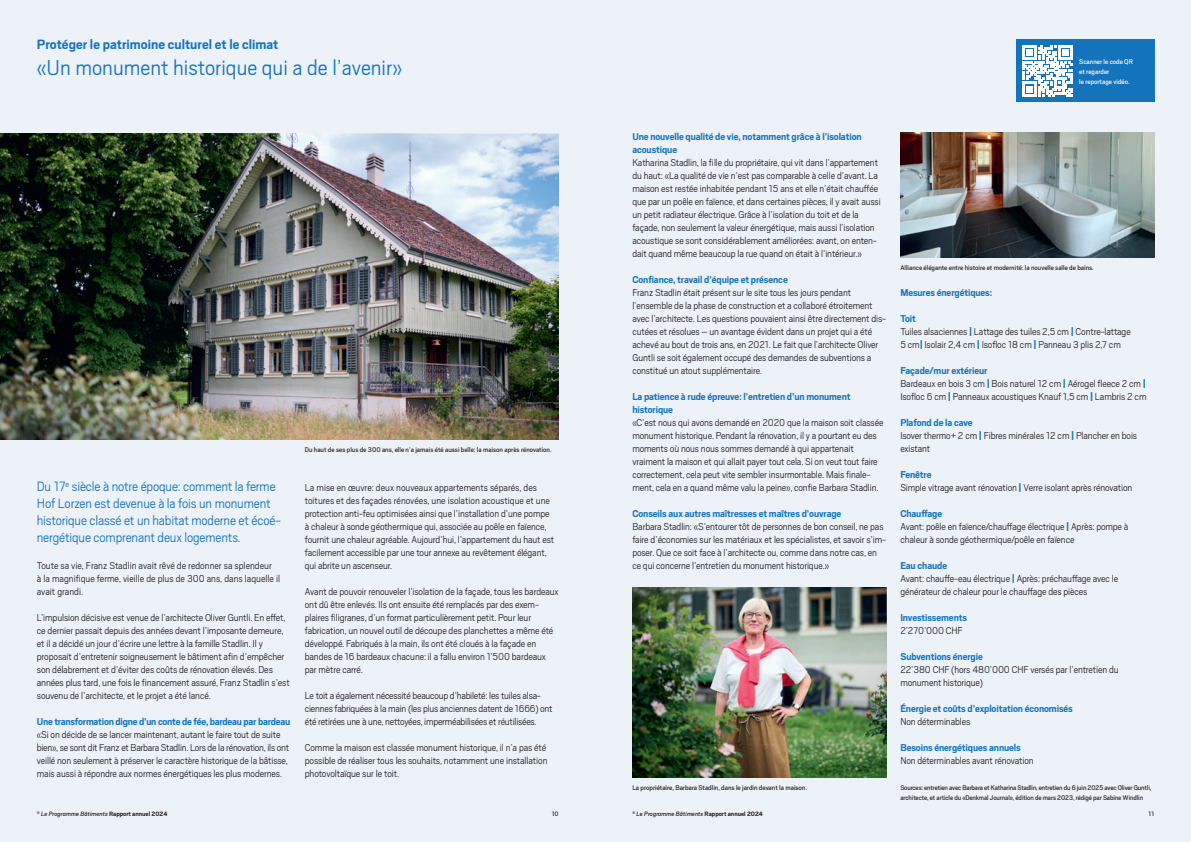
<style>
.page{position:relative;width:1191px;height:842px;background:#edf1f8}
.page>*{position:absolute;margin:0;border:0;box-sizing:border-box;transform-origin:0 0}
.t1{font:300 24px "Scout";color:#1374bb}
.t2{font:300 15px/17px "Scout";letter-spacing:-.01em;color:#1374bb}
.t3{font:700 15px "Scout";color:#1374bb}
.t4{font:300 11px/13px "Scout";letter-spacing:-.01em;color:#231f20}
.t5{font:700 11px/13px "Scout";letter-spacing:-.01em;color:#1374bb}
.t6{font:7.5px/10px "Scout";letter-spacing:-.005em;color:#231f20}
.t7{font:7.5px/10px "Scout";color:#fff}
.t8{font:italic 7px "Scout";letter-spacing:.005em;color:#231f20}
.t9{font:7px "Scout";color:#231f20}
.s1{font-weight:700;color:#1374bb}
.s2{font-weight:700;font-style:normal}
</style>
<div class="page">
<img style="left:900px;top:133px;width:254px;height:124px">
<img style="left:632px;top:588px;width:254px;height:189px">
<div style="left:1016px;top:40px;width:138px;height:62px;background:#1374bb"></div>
<img style="left:0;top:133px;width:558px;height:306px">
<svg style="left:1022px;top:46px;width:51px;height:50px"></svg>
<h2 class="t3" style="left:37px;top:35px;width:243px">Protéger le patrimoine culturel et le climat</h2>
<h1 class="t1" style="left:37px;top:52px;width:367px">«Un monument historique qui a de l’avenir»</h1>
<h2 class="t2" style="left:37px;top:477px;width:245px">Du 17<sup>e</sup> siècle à notre époque: comment la ferme Hof Lorzen est devenue à la fois un monument historique classé et un habitat moderne et écoé&shy;nergétique comprenant deux logements.</h2>
<p class="t4" style="left:37px;top:559px;width:245px">Toute sa vie, Franz Stadlin avait rêvé de redonner sa splendeur<br>à la magnifique ferme, vieille de plus de 300 ans, dans laquelle il avait grandi.</p>
<p class="t4" style="left:37px;top:611px;width:254px">L’impulsion décisive est venue de l’architecte Oliver Guntli. En effet, ce dernier passait depuis des années devant l’imposante demeure, et il a décidé un jour d’écrire une lettre à la famille Stadlin. Il y proposait d’entretenir soigneusement le bâtiment afin d’empêcher son délabrement et d’éviter des coûts de rénovation élevés. Des années plus tard, une fois le financement assuré, Franz Stadlin s’est souvenu de l’architecte, et le projet a été lancé.</p>
<p class="t5" style="left:37px;top:715px;width:255px">Une transformation digne d’un conte de fée, bardeau par bardeau</p>
<p class="t4" style="left:37px;top:728px;width:254px">«Si on décide de se lancer maintenant, autant le faire tout de suite bien», se sont dit Franz et Barbara Stadlin. Lors de la rénovation, ils ont veillé non seulement à préserver le caractère historique de la bâtisse, mais aussi à répondre aux normes énergétiques les plus modernes.</p>
<p class="t6" style="left:305px;top:444px;width:248px">Du haut de ses plus de 300 ans, elle n’a jamais été aussi belle: la maison après rénovation.</p>
<p class="t4" style="left:305px;top:481px;width:251px">La mise en œuvre: deux nouveaux appartements séparés, des toitures et des façades rénovées, une isolation acoustique et une protection anti-feu optimisées ainsi que l’installation d’une pompe à chaleur à sonde géothermique qui, associée au poêle en faïence, fournit une chaleur agréable. Aujourd’hui, l’appartement du haut est facilement accessible par une tour annexe au revêtement élégant, qui abrite un ascenseur.</p>
<p class="t4" style="left:305px;top:585px;width:255px">Avant de pouvoir renouveler l’isolation de la façade, tous les bardeaux ont dû être enlevés. Ils ont ensuite été remplacés par des exem&shy;plaires filigranes, d’un format particulièrement petit. Pour leur fabrication, un nouvel outil de découpe des planchettes a même été développé. Fabriqués à la main, ils ont été cloués à la façade en bandes de 16 bardeaux chacune: il a fallu environ 1’500 bardeaux par mètre carré.</p>
<p class="t4" style="left:305px;top:689px;width:249px">Le toit a également nécessité beaucoup d’habileté: les tuiles alsa&shy;ciennes fabriquées à la main (les plus anciennes datent de 1666) ont été retirées une à une, nettoyées, imperméabilisées et réutilisées.</p>
<p class="t4" style="left:305px;top:741px;width:244px">Comme la maison est classée monument historique, il n’a pas été possible de réaliser tous les souhaits, notamment une installation photovoltaïque sur le toit.</p>
<p class="t7" style="left:1079px;top:56px;width:55px">Scanner le code QR et regarder<br>le reportage vidéo.</p>
<p class="t5" style="left:632px;top:130px;width:231px">Une nouvelle qualité de vie, notamment grâce à l’isolation acoustique</p>
<p class="t4" style="left:632px;top:156px;width:250px">Katharina Stadlin, la fille du propriétaire, qui vit dans l’appartement du haut: «La qualité de vie n’est pas comparable à celle d’avant. La maison est restée inhabitée pendant 15 ans et elle n’était chauffée que par un poêle en faïence, et dans certaines pièces, il y avait aussi un petit radiateur électrique. Grâce à l’isolation du toit et de la façade, non seulement la valeur énergétique, mais aussi l’isolation acoustique se sont considérablement améliorées: avant, on enten&shy;dait quand même beaucoup la rue quand on était à l’intérieur.»</p>
<p class="t5" style="left:632px;top:273px;width:157px">Confiance, travail d’équipe et présence</p>
<p class="t4" style="left:632px;top:286px;width:255px">Franz Stadlin était présent sur le site tous les jours pendant l’ensemble de la phase de construction et a collaboré étroitement avec l’architecte. Les questions pouvaient ainsi être directement dis&shy;cutées et résolues – un avantage évident dans un projet qui a été achevé au bout de trois ans, en 2021. Le fait que l’architecte Oliver Guntli se soit également occupé des demandes de subventions a constitué un atout supplémentaire.</p>
<p class="t5" style="left:632px;top:390px;width:220px">La patience à rude épreuve: l’entretien d’un monument historique</p>
<p class="t4" style="left:632px;top:416px;width:253px">«C’est nous qui avons demandé en 2020 que la maison soit classée monument historique. Pendant la rénovation, il y a pourtant eu des moments où nous nous sommes demandé à qui appartenait vraiment la maison et qui allait payer tout cela. Si on veut tout faire correctement, cela peut vite sembler insurmontable. Mais finale&shy;ment, cela en a quand même valu la peine», confie Barbara Stadlin.</p>
<p class="t5" style="left:632px;top:507px;width:210px">Conseils aux autres maîtresses et maîtres d’ouvrage</p>
<p class="t4" style="left:632px;top:520px;width:255px">Barbara Stadlin: «S’entourer tôt de personnes de bon conseil, ne pas faire d’économies sur les matériaux et les spécialistes, et savoir s’im&shy;poser. Que ce soit face à l’architecte ou, comme dans notre cas, en ce qui concerne l’entretien du monument historique.»</p>
<p class="t6" style="left:900px;top:262px;width:195px">Alliance élégante entre histoire et modernité: la nouvelle salle de bains.</p>
<p class="t5" style="left:900px;top:286px;width:93px">Mesures énergétiques:</p>
<p class="t4" style="left:900px;top:312px;width:232px"><span class="s1">Toit<br></span>Tuiles alsaciennes <span class="s1">|</span> Lattage des tuiles 2,5 cm <span class="s1">|</span> Contre-lattage<br>5 cm<span class="s1">|</span> Isolair 2,4 cm <span class="s1">|</span> Isofloc 18 cm <span class="s1">|</span> Panneau 3 plis 2,7 cm</p>
<p class="t4" style="left:900px;top:364px;width:248px"><span class="s1">Façade/mur extérieur<br></span>Bardeaux en bois 3 cm <span class="s1">|</span> Bois naturel 12 cm <span class="s1">|</span> Aérogel fleece 2 cm <span class="s1">|<br></span>Isofloc 6 cm <span class="s1">|</span> Panneaux acoustiques Knauf 1,5 cm <span class="s1">|</span> Lambris 2 cm</p>
<p class="t4" style="left:900px;top:416px;width:238px"><span class="s1">Plafond de la cave<br></span>Isover thermo+ 2 cm <span class="s1">|</span> Fibres minérales 12 cm <span class="s1">|</span> Plancher en bois existant</p>
<p class="t4" style="left:900px;top:468px;width:233px"><span class="s1">Fenêtre<br></span>Simple vitrage avant rénovation <span class="s1">|</span> Verre isolant après rénovation</p>
<p class="t4" style="left:900px;top:507px;width:230px"><span class="s1">Chauffage<br></span>Avant: poêle en faïence/chauffage électrique <span class="s1">|</span> Après: pompe à chaleur à sonde géothermique/poêle en faïence</p>
<p class="t4" style="left:900px;top:559px;width:219px"><span class="s1">Eau chaude<br></span>Avant: chauffe-eau électrique <span class="s1">|</span> Après: préchauffage avec le générateur de chaleur pour le chauffage des pièces</p>
<p class="t5" style="left:900px;top:611px;width:68px">Investissements</p>
<p class="t4" style="left:900px;top:624px;width:64px">2’270’000 CHF</p>
<p class="t5" style="left:900px;top:650px;width:84px">Subventions énergie</p>
<p class="t4" style="left:900px;top:663px;width:220px">22’380 CHF (hors 480’000 CHF versés par l’entretien du monument historique)</p>
<p class="t5" style="left:900px;top:702px;width:174px">Énergie et coûts d’exploitation économisés</p>
<p class="t4" style="left:900px;top:715px;width:71px">Non déterminables</p>
<p class="t5" style="left:900px;top:741px;width:122px">Besoins énergétiques annuels</p>
<p class="t4" style="left:900px;top:754px;width:135px">Non déterminables avant rénovation</p>
<p class="t6" style="left:632px;top:782px;width:176px">La propriétaire, Barbara Stadlin, dans le jardin devant la maison.</p>
<p class="t6" style="left:900px;top:782px;width:252px">Sources: entretien avec Barbara et Katharina Stadlin, entretien du 6 juin 2025 avec Oliver Guntli, architecte, et article du «Denkmal Journal», édition de mars 2023, rédigé par Sabine Windlin</p>
<p class="t8" style="left:37px;top:809px;width:132px"><sup>®</sup> Le Programme Bâtiments <span class="s2">Rapport annuel 2024</span></p>
<p class="t8" style="left:632px;top:809px;width:132px"><sup>®</sup> Le Programme Bâtiments <span class="s2">Rapport annuel 2024</span></p>
<p class="t9" style="left:552px;top:809px;width:8px">10</p>
<p class="t9" style="left:1148px;top:809px;width:7px">11</p>
</div>
